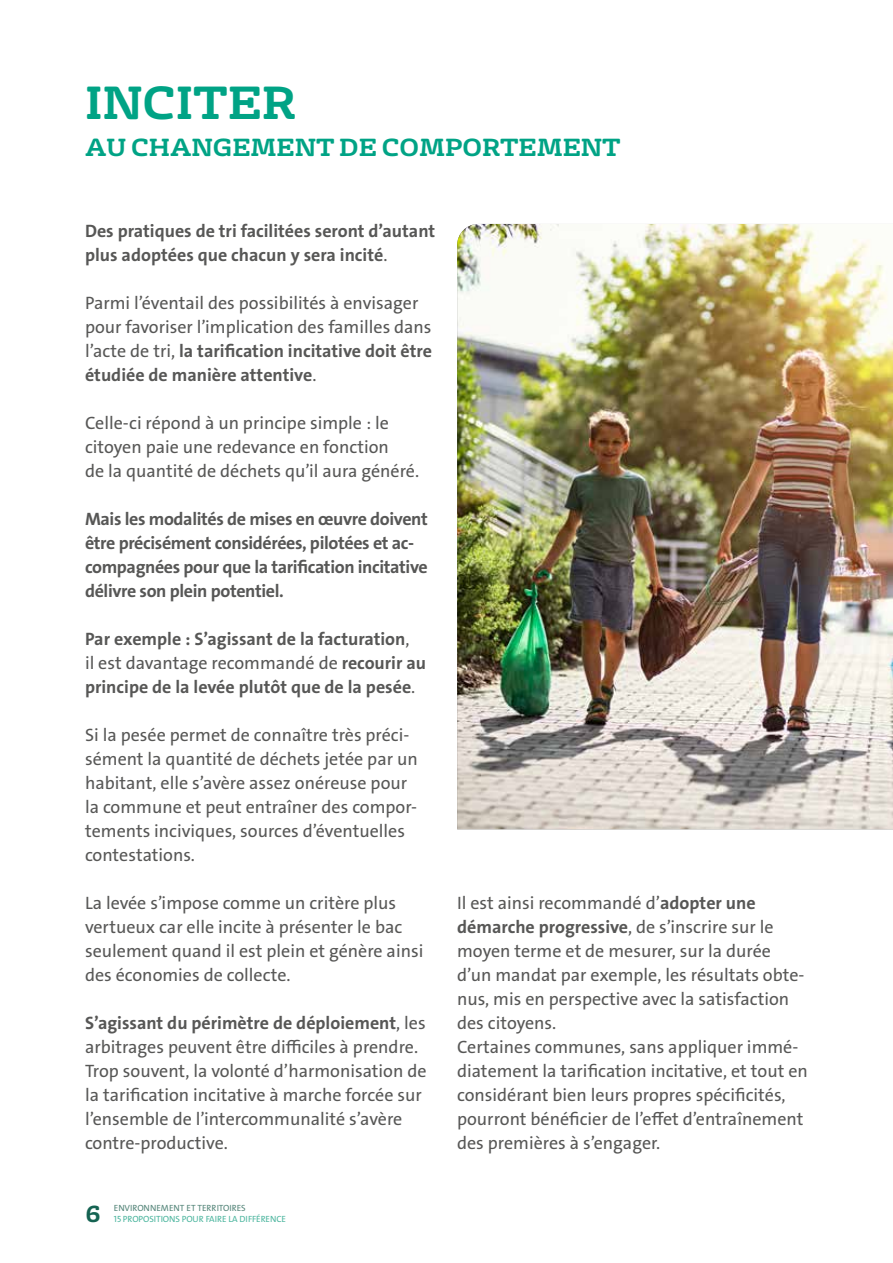
<style>
.page{position:relative;width:893px;height:1263px;background:#fff}
.page>*{position:absolute;margin:0;border:0;box-sizing:border-box;transform-origin:0 0}
.t1{font:700 45px "FS Rufus";color:#00a385}
.t2{font:700 24px "FS Rufus";color:#00a385}
.t3{font:700 22.5px "FS Rufus";color:#156352}
.t4{font:18px/24px "The Sans Veolia W5 Pla";color:#575756}
.t5{font:18px/24px "The Sans Veolia W7 Bld";color:#575756}
.t6{font:18px/24px "The Sans Veolia W7 Bld";letter-spacing:-.02em;color:#575756}
.t7{font:9px "The Sans Veolia W5 Pla";letter-spacing:-.01em;color:#4db69f}
.t8{font:9px "The Sans Veolia W5 Pla";color:#55867a}
.s1{font-family:"The Sans Veolia W5 Pla"}
.s2{font-family:"The Sans Veolia W7 Bld"}
</style>
<div class="page">
<img style="left:457px;top:224px;width:436px;height:605px">
<h1 class="t1" style="left:85px;top:64px;width:213px">INCITER</h1>
<h2 class="t2" style="left:85px;top:127px;width:537px">AU CHANGEMENT DE COMPORTEMENT</h2>
<p class="t5" style="left:85px;top:219px;width:352px">Des pratiques de tri facilitées seront d’autant plus adoptées que chacun y sera incité<span class="s1">.</span></p>
<p class="t4" style="left:85px;top:291px;width:348px">Parmi l’éventail des possibilités à envisager pour favoriser l’implication des familles dans</p>
<p class="t5" style="left:85px;top:339px;width:348px"><span class="s1">l’acte de tri,</span> la tarification incitative doit être étudiée de manière attentive<span class="s1">.</span></p>
<p class="t4" style="left:85px;top:411px;width:336px">Celle-ci répond à un principe simple : le citoyen paie une redevance en fonction<br>de la quantité de déchets qu’il aura généré.</p>
<p class="t6" style="left:85px;top:507px;width:344px">Mais les modalités de mises en œuvre doivent être précisément considérées, pilotées et ac&shy;compagnées pour que la tarification incitative délivre son plein potentiel.</p>
<p class="t5" style="left:85px;top:627px;width:326px">Par exemple : S’agissant de la facturation<span class="s1">,</span></p>
<p class="t4" style="left:85px;top:651px;width:343px">il est davantage recommandé de <span class="s2">recourir au</span></p>
<p class="t5" style="left:85px;top:675px;width:332px">principe de la levée plutôt que de la pesée<span class="s1">.</span></p>
<p class="t4" style="left:85px;top:723px;width:334px">Si la pesée permet de connaître très préci&shy;sément la quantité de déchets jetée par un habitant, elle s’avère assez onéreuse pour la commune et peut entraîner des compor&shy;tements inciviques, sources d’éventuelles contestations.</p>
<p class="t4" style="left:85px;top:891px;width:340px">La levée s’impose comme un critère plus vertueux car elle incite à présenter le bac seulement quand il est plein et génère ainsi des économies de collecte.</p>
<p class="t5" style="left:85px;top:1011px;width:342px">S’agissant du périmètre de déploiement<span class="s1">, les</span></p>
<p class="t4" style="left:85px;top:1035px;width:343px">arbitrages peuvent être difficiles à prendre.<br>Trop souvent, la volonté d’harmonisation de la tarification incitative à marche forcée sur l’ensemble de l’intercommunalité s’avère contre-productive.</p>
<p class="t3" style="left:85px;top:1194px;width:17px">6</p>
<p class="t8" style="left:114px;top:1202px;width:133px">ENVIRONNEMENT ET TERRITOIRES</p>
<p class="t7" style="left:114px;top:1213px;width:174px">15 PROPOSITIONS POUR FAIRE LA DIFFÉRENCE</p>
<p class="t4" style="left:457px;top:891px;width:300px">Il est ainsi recommandé d’<span class="s2">adopter une</span></p>
<p class="t5" style="left:457px;top:915px;width:318px">démarche progressive<span class="s1">, de s’inscrire sur le</span></p>
<p class="t4" style="left:457px;top:939px;width:352px">moyen terme et de mesurer, sur la durée d’un mandat par exemple, les résultats obte&shy;nus, mis en perspective avec la satisfaction des citoyens.<br>Certaines communes, sans appliquer immé&shy;diatement la tarification incitative, et tout en considérant bien leurs propres spécificités, pourront bénéficier de l’effet d’entraînement des premières à s’engager.</p>
</div>
